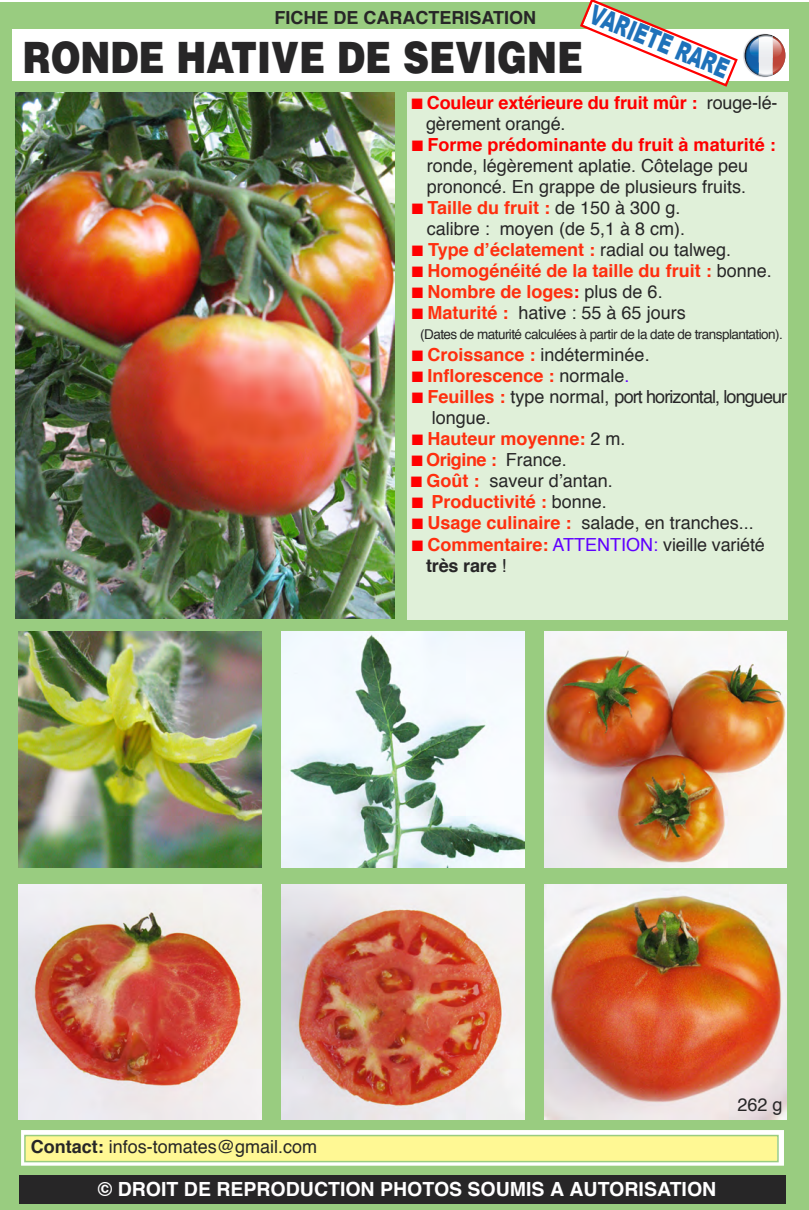
<style>
.page{position:relative;width:809px;height:1210px;background:#fff}
.page>*{position:absolute;margin:0;border:0;box-sizing:border-box;transform-origin:0 0}
.t1{font:900 43.2px "Helvetica";color:#272627;scale:.83 1}
.t2{font:900 27px "Arial";color:#1f72ba;scale:.67 1}
.t3{font:700 19.5px "Helvetica";color:#fff}
.t4{font:18px/21px "Helvetica";color:#272627}
.t5{font:700 18px "Helvetica";color:#ff2f0f}
.t6{font:700 18px/21px "Helvetica";letter-spacing:-.01em;color:#f00}
.t7{font:18px/21px "Helvetica";letter-spacing:-.05em;color:#272627}
.t8{font:700 18px "Helvetica";color:#272627}
.t9{font:700 18px "Helvetica";letter-spacing:-.025em;color:#ff2f0f}
.t10{font:13.5px "Helvetica";letter-spacing:-.04em;color:#272627}
.s1{font-weight:400;color:#272627}
.s2{color:#f00}
.s3{font-weight:700;color:#f00}
.s4{font-weight:700;color:#ff2f0f}
.s5{font-weight:400;color:#5f00ff}
.s6{color:#5f00ff}
.s7{font-weight:700}
</style>
<div class="page">
<div style="left:0;top:2px;width:808px;height:1207px;background:#99cc80"></div>
<div style="left:12px;top:30px;width:776px;height:51px;background:#fff"></div>
<div style="left:19px;top:1174px;width:766px;height:29px;background:#272627"></div>
<img style="left:16px;top:92px;width:378px;height:526px">
<img style="left:19px;top:631px;width:242px;height:235px">
<img style="left:281px;top:631px;width:243px;height:235px">
<img style="left:19px;top:884px;width:242px;height:235px">
<img style="left:281px;top:884px;width:243px;height:235px">
<img style="left:544px;top:631px;width:242px;height:235px">
<img style="left:544px;top:884px;width:242px;height:235px">
<svg style="left:23px;top:1131px;width:759px;height:32px;fill:#fff"></svg>
<div style="left:20px;top:1128px;width:765px;height:38px;border:2px solid #99cc80"></div>
<div style="left:26px;top:1135px;width:751px;height:25px;background:#fff894"></div>
<div style="left:24px;top:1134px;width:754px;height:27px;border:2px solid #99cc80"></div>
<div style="left:407px;top:92px;width:380px;height:528px;background:#e0f0d9"></div>
<svg style="left:578px;top:0;width:207px;height:87px"></svg>
<h2 class="t2" style="left:598px;top:-5px;width:222px;rotate:22deg">VARIETE RARE</h2>
<p class="t8" style="left:274px;top:10px;width:263px">FICHE DE CARACTERISATION</p>
<h1 class="t1" style="left:23px;top:33px;width:676px">RONDE HATIVE DE SEVIGNE</h1>
<p class="t6" style="left:426px;top:94px;width:353px;text-indent:-15px">■ Couleur extérieure du fruit mûr : <span class="s1">rouge-lé&shy;gèrement orangé.</span></p>
<p class="t4" style="left:427px;top:136px;width:350px;text-indent:-15px"><span class="s2">■</span> <span class="s3">Forme prédominante du fruit à maturité : </span>ronde, légèrement aplatie. Côtelage peu prononcé. En grappe de plusieurs fruits.</p>
<p class="t4" style="left:412px;top:199px;width:275px;text-align:right"><span class="s2">■</span> <span class="s4">Taille du fruit :</span> de 150 à 300 g. calibre : moyen (de 5,1 à 8 cm).</p>
<p class="t5" style="left:412px;top:242px;width:321px"><span class="s2">■</span> Type d’éclatement : <span class="s1">radial ou talweg.</span></p>
<p class="t5" style="left:412px;top:263px;width:361px"><span class="s2">■</span> Homogénéité de la taille du fruit : <span class="s1">bonne.</span></p>
<p class="t5" style="left:412px;top:284px;width:252px"><span class="s2">■</span> Nombre de loges<span class="s2">:</span> <span class="s1">plus de 6.</span></p>
<p class="t4" style="left:412px;top:304px;width:275px"><span class="s2">■</span> <span class="s4">Maturité :</span> hative : 55 à 65 jours</p>
<p class="t10" style="left:420px;top:329px;width:364px">(Dates de maturité calculées à partir de la date de transplantation).</p>
<p class="t4" style="left:412px;top:346px;width:239px"><span class="s2">■</span> <span class="s4">Croissance :</span> indéterminée.</p>
<p class="t5" style="left:412px;top:368px;width:219px"><span class="s2">■</span> Inflorescence : <span class="s1">normale</span><span class="s5">.</span></p>
<p class="t7" style="left:432px;top:388px;width:357px;text-indent:-20px"><span class="s2">■</span> <span class="s4">Feuilles :</span> type normal, port horizontal, longueur longue.</p>
<p class="t5" style="left:412px;top:431px;width:215px"><span class="s2">■</span> Hauteur moyenne: <span class="s1">2 m.</span></p>
<p class="t9" style="left:411px;top:452px;width:157px"><span class="s2">■</span> Origine : <span class="s1">France.</span></p>
<p class="t4" style="left:411px;top:472px;width:203px"><span class="s2">■</span> <span class="s4">Goût :</span> saveur d’antan.</p>
<p class="t5" style="left:412px;top:494px;width:196px"><span class="s2">■</span> Productivité : <span class="s1">bonne.</span></p>
<p class="t4" style="left:412px;top:514px;width:343px"><span class="s2">■</span> <span class="s4">Usage culinaire :</span> salade, en tranches...</p>
<p class="t4" style="left:426px;top:535px;width:340px;text-indent:-14px"><span class="s2">■</span> <span class="s4">Commentaire:</span> <span class="s6">ATTENTION:</span> vieille variété <span class="s7">très rare</span> !</p>
<p class="t4" style="left:31px;top:1137px;width:288px"><span class="s7">Contact:</span> infos-tomates@gmail.com</p>
<p class="t3" style="left:98px;top:1180px;width:619px">© DROIT DE REPRODUCTION PHOTOS SOUMIS A AUTORISATION</p>
<p class="t4" style="left:737px;top:1095px;width:47px">262 g</p>
</div>
